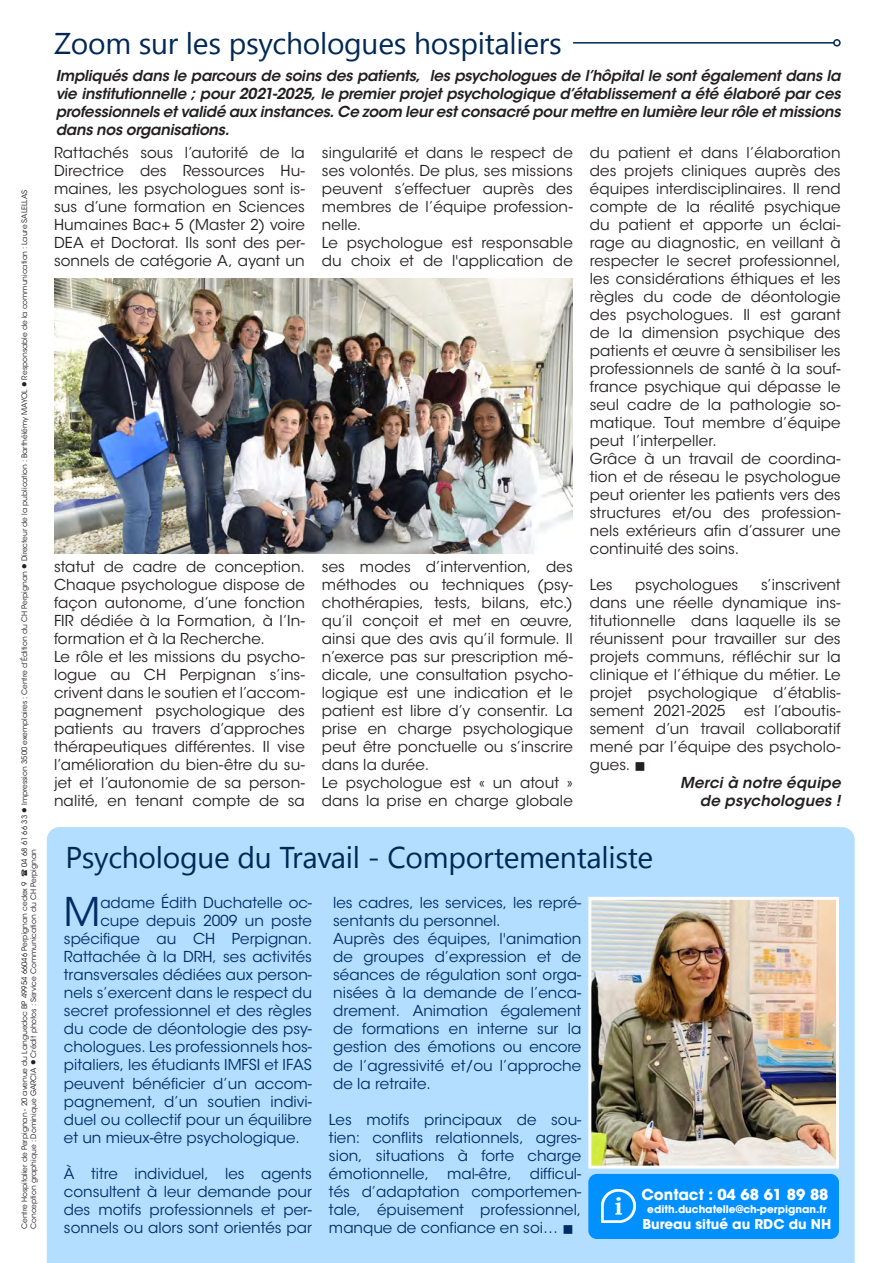
<style>
.page{position:relative;width:893px;height:1263px;background:#fff}
.page>*{position:absolute;margin:0;border:0;box-sizing:border-box;transform-origin:0 0}
.t1{font:39.3px "ITC Avant Garde Std";color:#002d67}
.t2{font:30px "Segoe UI Emoji";color:#002855}
.t3{font:15px/18px "ITC Avant Garde Std";letter-spacing:.005em;color:#231f20;text-align:justify}
.t4{font:15px/18px "ITC Avant Garde Std";color:#002d67;text-align:justify}
.t5{font:italic 600 15px/18px "ITC Avant Garde Std";letter-spacing:-.01em;color:#231f20;text-align:justify}
.t6{font:italic 600 15px "ITC Avant Garde Std";letter-spacing:.01em;color:#231f20}
.t7{font:700 15px "ITC Avant Garde Std";color:#fff}
.t8{font:700 13.5px "ITC Avant Garde Std";color:#fff}
.t9{font:700 10.5px "ITC Avant Garde Std";color:#fff}
.t10{font:7.5px "ITC Avant Garde Std";color:#231f20}
</style>
<div class="page">
<div style="left:47px;top:827px;width:808px;height:436px;background:#b3deff"></div>
<hr style="left:573px;top:42px;width:261px;height:2px;background:#002855">
<div style="left:833px;top:39px;width:8px;height:8px;border:2px solid #002855;border-radius:50%"></div>
<img style="left:54px;top:278px;width:519px;height:276px">
<img style="left:592px;top:901px;width:243px;height:263px">
<div style="left:588px;top:897px;width:251px;height:271px;border:3px solid #fff"></div>
<div style="left:588px;top:1174px;width:251px;height:65px;background:#0090ff;border-radius:9px"></div>
<img style="left:602px;top:1189px;width:34px;height:34px">
<svg style="left:68px;top:847px;width:13px;height:21px"></svg>
<svg style="left:94px;top:845px;width:43px;height:30px"></svg>
<svg style="left:182px;top:852px;width:13px;height:23px"></svg>
<svg style="left:216px;top:852px;width:13px;height:16px"></svg>
<svg style="left:239px;top:845px;width:14px;height:23px"></svg>
<svg style="left:280px;top:847px;width:36px;height:21px"></svg>
<svg style="left:332px;top:846px;width:19px;height:22px"></svg>
<svg style="left:370px;top:858px;width:8px;height:2px"></svg>
<svg style="left:389px;top:846px;width:15px;height:22px"></svg>
<svg style="left:425px;top:852px;width:40px;height:23px"></svg>
<svg style="left:485px;top:852px;width:8px;height:16px"></svg>
<svg style="left:505px;top:852px;width:54px;height:16px"></svg>
<svg style="left:588px;top:852px;width:12px;height:16px"></svg>
<svg style="left:611px;top:846px;width:3px;height:22px"></svg>
<svg style="left:639px;top:852px;width:13px;height:16px"></svg>
<p class="t10" style="left:20px;top:867px;width:679px;rotate:-90deg">04 68 61 66 33 ● Impression 3500 exemplaires : Centre d’Édition du CH Perpignan ● Directeur de la publication : Barthélémy MAYOL ● Responsable de la communication : Laure SALELLAS</p>
<p class="t10" style="left:29px;top:1229px;width:381px;rotate:-90deg">Conception graphique : Dominique GARCIA ● Crédit photos : Service Communication du CH Perpignan</p>
<p class="t10" style="left:20px;top:1229px;width:349px;rotate:-90deg">Centre Hospitalier de Perpignan - 20 avenue du Languedoc BP 49954 66046 Perpignan cedex 9</p>
<p class="t2" style="left:71px;top:25px;width:189px">□□ ▲◆ ● ▲ ▲</p>
<p class="t2" style="left:303px;top:25px;width:261px">□●□◆▲ □▲ ▼● ▲</p>
<p class="t5" style="left:56px;top:66px;width:786px">Impliqués dans le parcours de soins des patients, les psychologues de l’hôpital le sont également dans la vie institutionnelle ; pour 2021-2025, le premier projet psychologique d’établissement a été élaboré par ces professionnels et validé aux instances. Ce zoom leur est consacré pour mettre en lumière leur rôle et missions dans nos organisations.</p>
<p class="t3" style="left:54px;top:144px;width:252px">Rattachés sous l’autorité de la Directrice des Ressources Hu&shy;maines, les psychologues sont is&shy;sus d’une formation en Sciences Humaines Bac+ 5 (Master 2) voire DEA et Doctorat. Ils sont des per&shy;sonnels de catégorie A, ayant un</p>
<p class="t3" style="left:322px;top:144px;width:252px">singularité et dans le respect de ses volontés. De plus, ses missions peuvent s’effectuer auprès des membres de l’équipe profession&shy;nelle.</p>
<p class="t3" style="left:322px;top:234px;width:252px">Le psychologue est responsable du choix et de l'application de</p>
<p class="t3" style="left:590px;top:144px;width:252px">du patient et dans l’élaboration des projets cliniques auprès des équipes interdisciplinaires. Il rend compte de la réalité psychique du patient et apporte un éclai&shy;rage au diagnostic, en veillant à respecter le secret professionnel, les considérations éthiques et les règles du code de déontologie des psychologues. Il est garant de la dimension psychique des patients et œuvre à sensibiliser les professionnels de santé à la souf&shy;france psychique qui dépasse le seul cadre de la pathologie so&shy;matique. Tout membre d’équipe peut l’interpeller.</p>
<p class="t3" style="left:590px;top:450px;width:252px">Grâce à un travail de coordina&shy;tion et de réseau le psychologue peut orienter les patients vers des structures et/ou des profession&shy;nels extérieurs afin d’assurer une continuité des soins.</p>
<p class="t3" style="left:590px;top:576px;width:24px">Les</p>
<p class="t3" style="left:635px;top:576px;width:105px">psychologues</p>
<p class="t3" style="left:54px;top:558px;width:252px">statut de cadre de conception.<br>Chaque psychologue dispose de façon autonome, d’une fonction FIR dédiée à la Formation, à l’In&shy;formation et à la Recherche.</p>
<p class="t3" style="left:54px;top:648px;width:252px">Le rôle et les missions du psycho&shy;logue au CH Perpignan s’ins&shy;crivent dans le soutien et l’accom&shy;pagnement psychologique des patients au travers d’approches thérapeutiques différentes. Il vise l’amélioration du bien-être du su&shy;jet et l’autonomie de sa person&shy;nalité, en tenant compte de sa</p>
<p class="t3" style="left:322px;top:558px;width:252px">ses modes d’intervention, des méthodes ou techniques (psy&shy;chothérapies, tests, bilans, etc.) qu’il conçoit et met en œuvre, ainsi que des avis qu’il formule. Il n’exerce pas sur prescription mé&shy;dicale, une consultation psycho&shy;logique est une indication et le patient est libre d’y consentir. La prise en charge psychologique peut être ponctuelle ou s’inscrire dans la durée.</p>
<p class="t3" style="left:322px;top:774px;width:252px">Le psychologue est « un atout » dans la prise en charge globale</p>
<p class="t3" style="left:590px;top:576px;width:252px;text-indent:171px">s’inscrivent dans une réelle dynamique ins&shy;titutionnelle dans laquelle ils se réunissent pour travailler sur des projets communs, réfléchir sur la clinique et l’éthique du métier. Le projet psychologique d’établis&shy;sement 2021-2025 est l’aboutis&shy;sement d’un travail collaboratif mené par l’équipe des psycholo&shy;gues. ■</p>
<p class="t6" style="left:680px;top:773px;width:162px">Merci à notre équipe</p>
<p class="t6" style="left:700px;top:791px;width:142px">de psychologues !</p>
<p class="t2" style="left:82px;top:839px;width:134px">▲ □●□ ◆</p>
<p class="t2" style="left:255px;top:839px;width:107px">◆ ❖ ●</p>
<p class="t2" style="left:406px;top:839px;width:100px">□ □▼</p>
<p class="t2" style="left:560px;top:839px;width:80px">■▼ ●▲▼</p>
<p class="t1" style="left:64px;top:888px;width:38px">M</p>
<p class="t4" style="left:100px;top:894px;width:213px">adame Édith Duchatelle oc-</p>
<p class="t4" style="left:100px;top:912px;width:213px">cupe depuis 2009 un poste</p>
<p class="t4" style="left:64px;top:930px;width:250px">spécifique au CH Perpignan.</p>
<p class="t4" style="left:64px;top:948px;width:250px">Rattachée à la DRH, ses activités</p>
<p class="t4" style="left:64px;top:966px;width:250px">transversales dédiées aux person-</p>
<p class="t4" style="left:64px;top:984px;width:250px">nels s’exercent dans le respect du</p>
<p class="t4" style="left:64px;top:1002px;width:250px">secret professionnel et des règles</p>
<p class="t4" style="left:64px;top:1020px;width:250px">du code de déontologie des psy-</p>
<p class="t4" style="left:64px;top:1038px;width:250px">chologues. Les professionnels hos-</p>
<p class="t4" style="left:64px;top:1056px;width:250px">pitaliers, les étudiants IMFSI et IFAS</p>
<p class="t4" style="left:64px;top:1074px;width:250px">peuvent bénéficier d’un accom-</p>
<p class="t4" style="left:64px;top:1092px;width:250px">pagnement, d’un soutien indivi-</p>
<p class="t4" style="left:64px;top:1110px;width:250px">duel ou collectif pour un équilibre</p>
<p class="t4" style="left:64px;top:1128px;width:237px">et un mieux-être psychologique.</p>
<p class="t4" style="left:64px;top:1164px;width:250px">À titre individuel, les agents consultent à leur demande pour des motifs professionnels et per&shy;sonnels ou alors sont orientés par</p>
<p class="t4" style="left:333px;top:894px;width:250px">les cadres, les services, les repré&shy;sentants du personnel.</p>
<p class="t4" style="left:333px;top:930px;width:250px">Auprès des équipes, l'animation de groupes d’expression et de séances de régulation sont orga&shy;nisées à la demande de l’enca&shy;drement. Animation également de formations en interne sur la gestion des émotions ou encore de l’agressivité et/ou l’approche de la retraite.</p>
<p class="t4" style="left:329px;top:1110px;width:254px">Les motifs principaux de sou&shy;tien: conflits relationnels, agres&shy;sion, situations à forte charge émotionnelle, mal-être, difficul&shy;tés d’adaptation comportemen&shy;tale, épuisement professionnel,</p>
<p class="t4" style="left:329px;top:1219px;width:246px">manque de confiance en soi… ■</p>
<p class="t7" style="left:641px;top:1185px;width:189px">Contact : 04 68 61 89 88</p>
<p class="t9" style="left:647px;top:1202px;width:181px">edith.duchatelle@ch-perpignan.fr</p>
<p class="t8" style="left:642px;top:1215px;width:190px">Bureau situé au RDC du NH</p>
</div>
